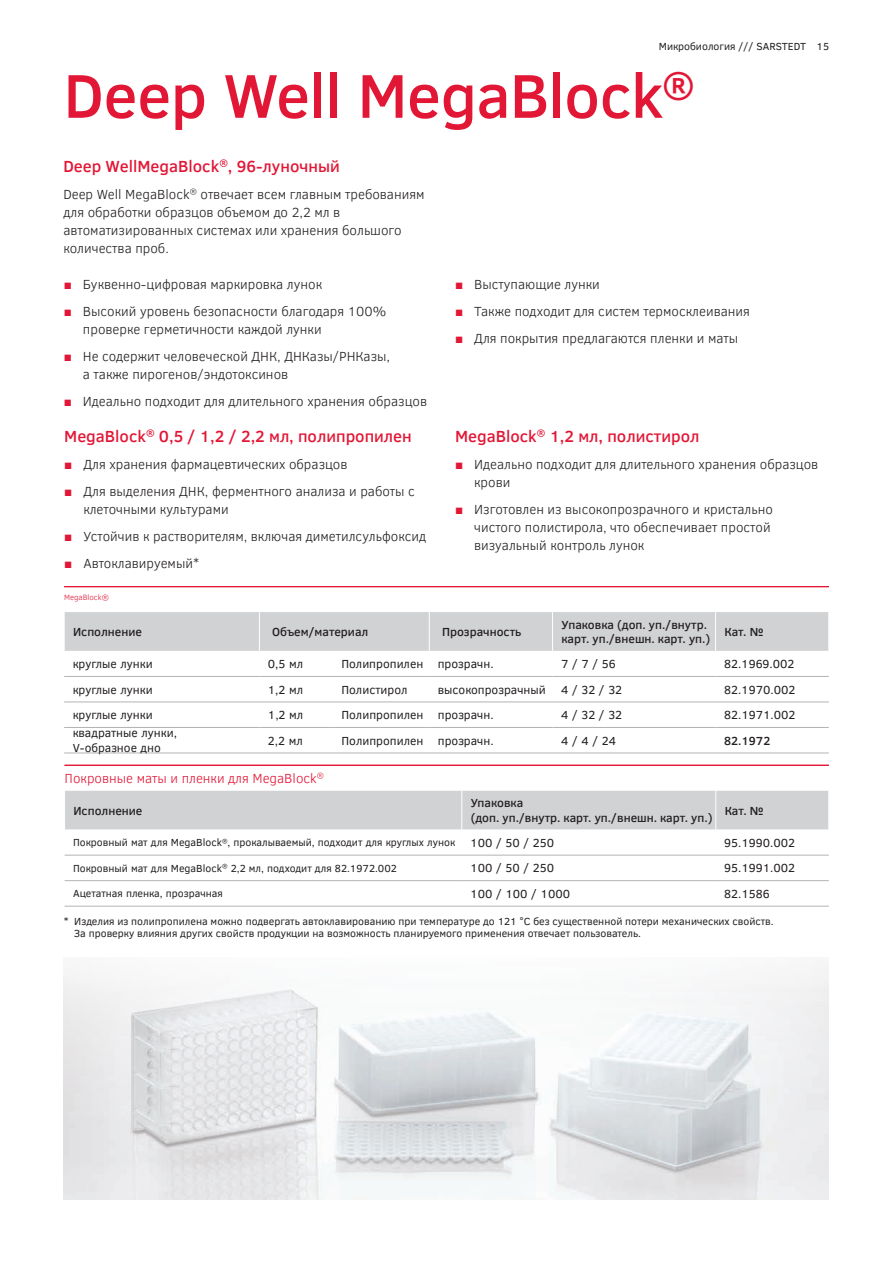
<style>
.page{position:relative;width:893px;height:1263px;background:#fff}
.page>*{position:absolute;margin:0;border:0;box-sizing:border-box;transform-origin:0 0}
.t1{font:500 63px "Clear Sans";letter-spacing:-.015em;color:#e21736}
.t2{font:500 16.5px "Clear Sans";color:#e21736}
.t3{font:300 13.5px/18px "Clear Sans";color:#231f20}
.t4{font:300 13.5px "Clear Sans";color:#e21736}
.t5{font:12px/15px "Clear Sans";color:#231f20}
.t6{font:500 12px/14.4px "Clear Sans";color:#231f20}
.t7{font:10.5px/12.6px "Clear Sans";color:#231f20}
.t8{font:300 7.8px "Clear Sans";color:#e21736}
.s1{font-weight:400;color:#e21736}
</style>
<div class="page">
<img style="left:64px;top:966px;width:764px;height:233px">
<div style="left:65px;top:612px;width:763px;height:39px;background:#d1d2d4"></div>
<svg style="left:64px;top:701px;width:765px;height:52px"></svg>
<hr style="left:715px;top:612px;width:1px;height:39px;background:#fff">
<hr style="left:64px;top:676px;width:195px;height:1px;background:#b2b3b7">
<hr style="left:259px;top:676px;width:74px;height:1px;background:#b2b3b7">
<hr style="left:333px;top:676px;width:96px;height:1px;background:#b2b3b7">
<hr style="left:429px;top:676px;width:124px;height:1px;background:#b2b3b7">
<hr style="left:553px;top:676px;width:163px;height:1px;background:#b2b3b7">
<hr style="left:716px;top:676px;width:113px;height:1px;background:#b2b3b7">
<hr style="left:64px;top:702px;width:195px;height:1px;background:#b2b3b7">
<hr style="left:259px;top:702px;width:74px;height:1px;background:#b2b3b7">
<hr style="left:333px;top:702px;width:96px;height:1px;background:#b2b3b7">
<hr style="left:429px;top:702px;width:124px;height:1px;background:#b2b3b7">
<hr style="left:553px;top:702px;width:163px;height:1px;background:#b2b3b7">
<hr style="left:716px;top:702px;width:113px;height:1px;background:#b2b3b7">
<hr style="left:64px;top:727px;width:195px;height:1px;background:#b2b3b7">
<hr style="left:259px;top:727px;width:74px;height:1px;background:#b2b3b7">
<hr style="left:333px;top:727px;width:96px;height:1px;background:#b2b3b7">
<hr style="left:429px;top:727px;width:124px;height:1px;background:#b2b3b7">
<hr style="left:553px;top:727px;width:163px;height:1px;background:#b2b3b7">
<hr style="left:716px;top:727px;width:113px;height:1px;background:#b2b3b7">
<hr style="left:64px;top:753px;width:195px;height:1px;background:#b2b3b7">
<hr style="left:259px;top:753px;width:74px;height:1px;background:#b2b3b7">
<hr style="left:333px;top:753px;width:96px;height:1px;background:#b2b3b7">
<hr style="left:429px;top:753px;width:124px;height:1px;background:#b2b3b7">
<hr style="left:553px;top:753px;width:163px;height:1px;background:#b2b3b7">
<hr style="left:716px;top:753px;width:113px;height:1px;background:#b2b3b7">
<hr style="left:259px;top:612px;width:1px;height:39px;background:#fff">
<hr style="left:429px;top:612px;width:1px;height:39px;background:#fff">
<hr style="left:552px;top:612px;width:1px;height:39px;background:#fff">
<hr style="left:64px;top:586px;width:765px;height:1px;background:#e21736">
<div style="left:65px;top:791px;width:763px;height:39px;background:#d1d2d4"></div>
<svg style="left:65px;top:854px;width:764px;height:52px"></svg>
<hr style="left:715px;top:791px;width:1px;height:39px;background:#fff">
<hr style="left:65px;top:855px;width:397px;height:1px;background:#b2b3b7">
<hr style="left:462px;top:855px;width:254px;height:1px;background:#b2b3b7">
<hr style="left:716px;top:855px;width:113px;height:1px;background:#b2b3b7">
<hr style="left:65px;top:880px;width:397px;height:1px;background:#b2b3b7">
<hr style="left:462px;top:880px;width:254px;height:1px;background:#b2b3b7">
<hr style="left:716px;top:880px;width:113px;height:1px;background:#b2b3b7">
<hr style="left:65px;top:906px;width:397px;height:1px;background:#b2b3b7">
<hr style="left:462px;top:906px;width:254px;height:1px;background:#b2b3b7">
<hr style="left:716px;top:906px;width:113px;height:1px;background:#b2b3b7">
<hr style="left:461px;top:791px;width:1px;height:39px;background:#fff">
<hr style="left:65px;top:765px;width:764px;height:1px;background:#e21736">
<p class="t7" style="left:659px;top:40px;width:172px">Микробиология /// SARSTEDT 15</p>
<h1 class="t1" style="left:64px;top:52px;width:633px">Deep Well MegaBlock<sup>®</sup></h1>
<p class="t2" style="left:63px;top:155px;width:278px">Deep WellMegaBlock<sup>®</sup>, 96-луночный</p>
<p class="t3" style="left:63px;top:185px;width:363px">Deep Well MegaBlock<sup>®</sup> отвечает всем главным требованиям для обработки образцов объемом до 2,2 мл в автоматизированных системах или хранения большого количества проб.</p>
<p class="t3" style="left:64px;top:275px;width:260px"><span class="s1">■</span> Буквенно-цифровая маркировка лунок</p>
<p class="t3" style="left:83px;top:302px;width:305px;text-indent:-19px"><span class="s1">■</span> Высокий уровень безопасности благодаря 100% проверке герметичности каждой лунки</p>
<p class="t3" style="left:83px;top:347px;width:309px;text-indent:-19px"><span class="s1">■</span> Не содержит человеческой ДНК, ДНКазы/РНКазы, а также пирогенов/эндотоксинов</p>
<p class="t3" style="left:64px;top:392px;width:365px"><span class="s1">■</span> Идеально подходит для длительного хранения образцов</p>
<p class="t2" style="left:64px;top:425px;width:349px">MegaBlock<sup>®</sup> 0,5 / 1,2 / 2,2 мл, полипропилен</p>
<p class="t3" style="left:64px;top:455px;width:285px"><span class="s1">■</span> Для хранения фармацевтических образцов</p>
<p class="t3" style="left:83px;top:482px;width:333px;text-indent:-19px"><span class="s1">■</span> Для выделения ДНК, ферментного анализа и работы с клеточными культурами</p>
<p class="t3" style="left:64px;top:527px;width:363px"><span class="s1">■</span> Устойчив к растворителям, включая диметилсульфоксид</p>
<p class="t3" style="left:64px;top:554px;width:137px"><span class="s1">■</span> Автоклавируемый*</p>
<p class="t3" style="left:455px;top:275px;width:146px"><span class="s1">■</span> Выступающие лунки</p>
<p class="t3" style="left:455px;top:302px;width:296px"><span class="s1">■</span> Также подходит для систем термосклеивания</p>
<p class="t3" style="left:455px;top:329px;width:285px"><span class="s1">■</span> Для покрытия предлагаются пленки и маты</p>
<p class="t2" style="left:455px;top:425px;width:246px">MegaBlock<sup>®</sup> 1,2 мл, полистирол</p>
<p class="t3" style="left:474px;top:455px;width:346px;text-indent:-19px"><span class="s1">■</span> Идеально подходит для длительного хранения образцов крови</p>
<p class="t3" style="left:474px;top:500px;width:300px;text-indent:-19px"><span class="s1">■</span> Изготовлен из высокопрозрачного и кристально чистого полистирола, что обеспечивает простой визуальный контроль лунок</p>
<p class="t8" style="left:64px;top:592px;width:46px">MegaBlock®</p>
<p class="t6" style="left:73px;top:624px;width:70px">Исполнение</p>
<p class="t6" style="left:272px;top:624px;width:98px">Объем/материал</p>
<p class="t6" style="left:442px;top:624px;width:81px">Прозрачность</p>
<p class="t6" style="left:561px;top:617px;width:150px">Упаковка (доп. уп./внутр. карт. уп./внешн. карт. уп.)</p>
<p class="t6" style="left:724px;top:624px;width:41px">Кат. №</p>
<p class="t5" style="left:73px;top:656px;width:82px">круглые лунки</p>
<p class="t5" style="left:268px;top:656px;width:37px">0,5 мл</p>
<p class="t5" style="left:341px;top:656px;width:154px">Полипропилен прозрачн.</p>
<p class="t5" style="left:561px;top:656px;width:56px">7 / 7 / 56</p>
<p class="t5" style="left:724px;top:656px;width:72px">82.1969.002</p>
<p class="t5" style="left:73px;top:682px;width:82px">круглые лунки</p>
<p class="t5" style="left:268px;top:682px;width:37px">1,2 мл</p>
<p class="t5" style="left:341px;top:682px;width:68px">Полистирол</p>
<p class="t5" style="left:438px;top:682px;width:109px">высокопрозрачный</p>
<p class="t5" style="left:561px;top:682px;width:63px">4 / 32 / 32</p>
<p class="t5" style="left:724px;top:682px;width:73px">82.1970.002</p>
<p class="t5" style="left:73px;top:707px;width:82px">круглые лунки</p>
<p class="t5" style="left:268px;top:707px;width:37px">1,2 мл</p>
<p class="t5" style="left:341px;top:707px;width:154px">Полипропилен прозрачн.</p>
<p class="t5" style="left:561px;top:707px;width:63px">4 / 32 / 32</p>
<p class="t5" style="left:724px;top:707px;width:73px">82.1971.002</p>
<p class="t5" style="left:73px;top:725px;width:106px">квадратные лунки,<br>V-образное дно</p>
<p class="t5" style="left:268px;top:733px;width:36px">2,2 мл</p>
<p class="t5" style="left:341px;top:733px;width:154px">Полипропилен прозрачн.</p>
<p class="t5" style="left:561px;top:733px;width:57px">4 / 4 / 24</p>
<p class="t6" style="left:724px;top:733px;width:48px">82.1972</p>
<p class="t4" style="left:65px;top:769px;width:261px">Покровные маты и пленки для MegaBlock<sup>®</sup></p>
<p class="t6" style="left:73px;top:803px;width:70px">Исполнение</p>
<p class="t6" style="left:471px;top:796px;width:243px">Упаковка<br>(доп. уп./внутр. карт. уп./внешн. карт. уп.)</p>
<p class="t6" style="left:725px;top:803px;width:41px">Кат. №</p>
<p class="t7" style="left:73px;top:836px;width:384px">Покровный мат для MegaBlock<sup>®</sup>, прокалываемый, подходит для круглых лунок</p>
<p class="t5" style="left:470px;top:835px;width:85px">100 / 50 / 250</p>
<p class="t5" style="left:724px;top:835px;width:72px">95.1990.002</p>
<p class="t7" style="left:73px;top:862px;width:325px">Покровный мат для MegaBlock<sup>®</sup> 2,2 мл, подходит для 82.1972.002</p>
<p class="t5" style="left:470px;top:860px;width:85px">100 / 50 / 250</p>
<p class="t5" style="left:724px;top:860px;width:72px">95.1991.002</p>
<p class="t7" style="left:73px;top:887px;width:151px">Ацетатная пленка, прозрачная</p>
<p class="t5" style="left:470px;top:886px;width:101px">100 / 100 / 1000</p>
<p class="t5" style="left:724px;top:886px;width:47px">82.1586</p>
<p class="t7" style="left:74px;top:914px;width:701px;text-indent:-10px">* Изделия из полипропилена можно подвергать автоклавированию при температуре до 121 °C без существенной потери механических свойств.<br>За проверку влияния других свойств продукции на возможность планируемого применения отвечает пользователь.</p>
</div>
